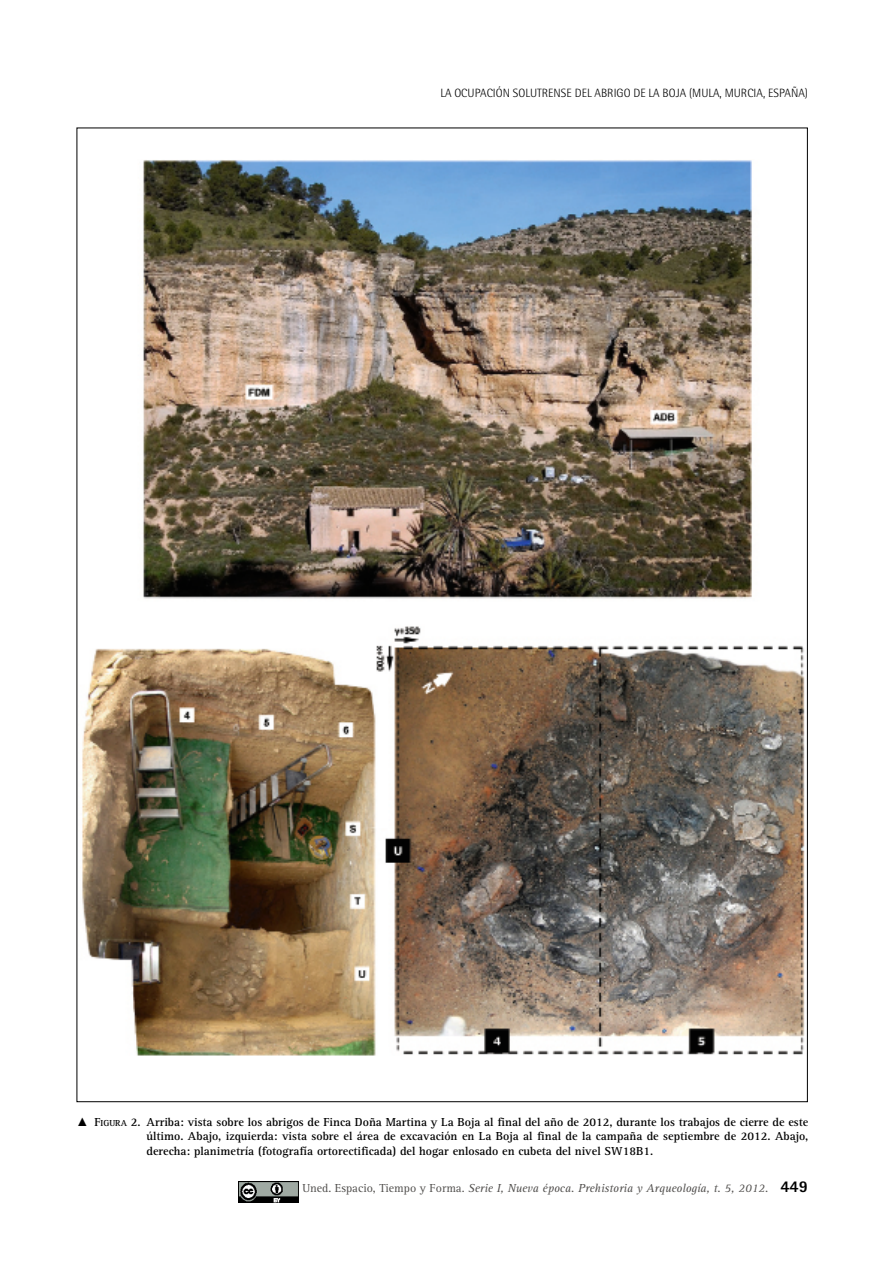
<style>
.page{position:relative;width:893px;height:1263px;background:#fff}
.page>*{position:absolute;margin:0;border:0;box-sizing:border-box;transform-origin:0 0}
.PIE_FOTO{font:700 12px/14.2px "Rotis Serif Std";color:#000;text-align:justify}
.t1{font:italic 12px "Rotis Serif Std";color:#514f4d}
.t2{font:300 12px "Rotis Semi Sans Std";color:#000}
.s1{font-family:"Times New Roman";font-weight:400}
.s2{font-style:inherit}
.s3{font-size:9px}
.s4{font-style:normal}
.s5{font-family:"Rotis Sans Serif Std";font-weight:800;font-style:normal;font-size:16.5px;color:#000}
</style>
<div class="page">
<img style="left:238px;top:1181px;width:61px;height:21px">
<img style="left:82px;top:160px;width:723px;height:896px">
<p class="t2" style="left:440px;top:86px;width:369px">LA OCUPACIÓN SOLUTRENSE DEL ABRIGO DE LA BOJA (MULA, MURCIA, ESPAÑA)</p>
<p class="PIE_FOTO" style="left:147px;top:1115px;width:663px;text-indent:-70px"><span class="s1">▲</span> <span class="s2">F</span><span class="s3">IGURA</span> <span class="s2">2.</span> Arriba: vista sobre los abrigos de Finca Doña Martina y La Boja al final del año de 2012, durante los trabajos de cierre de este último. Abajo, izquierda: vista sobre el área de excavación en La Boja al final de la campaña de septiembre de 2012. Abajo, derecha: planimetría (fotografía ortorectificada) del hogar enlosado en cubeta del nivel SW18B1.</p>
<p class="t1" style="left:302px;top:1181px;width:507px"><span class="s4">Uned. Espacio, Tiempo y Forma.</span> Serie I, Nueva época. Prehistoria y Arqueología, t. 5, 2012. <span class="s5">449</span></p>
</div>
